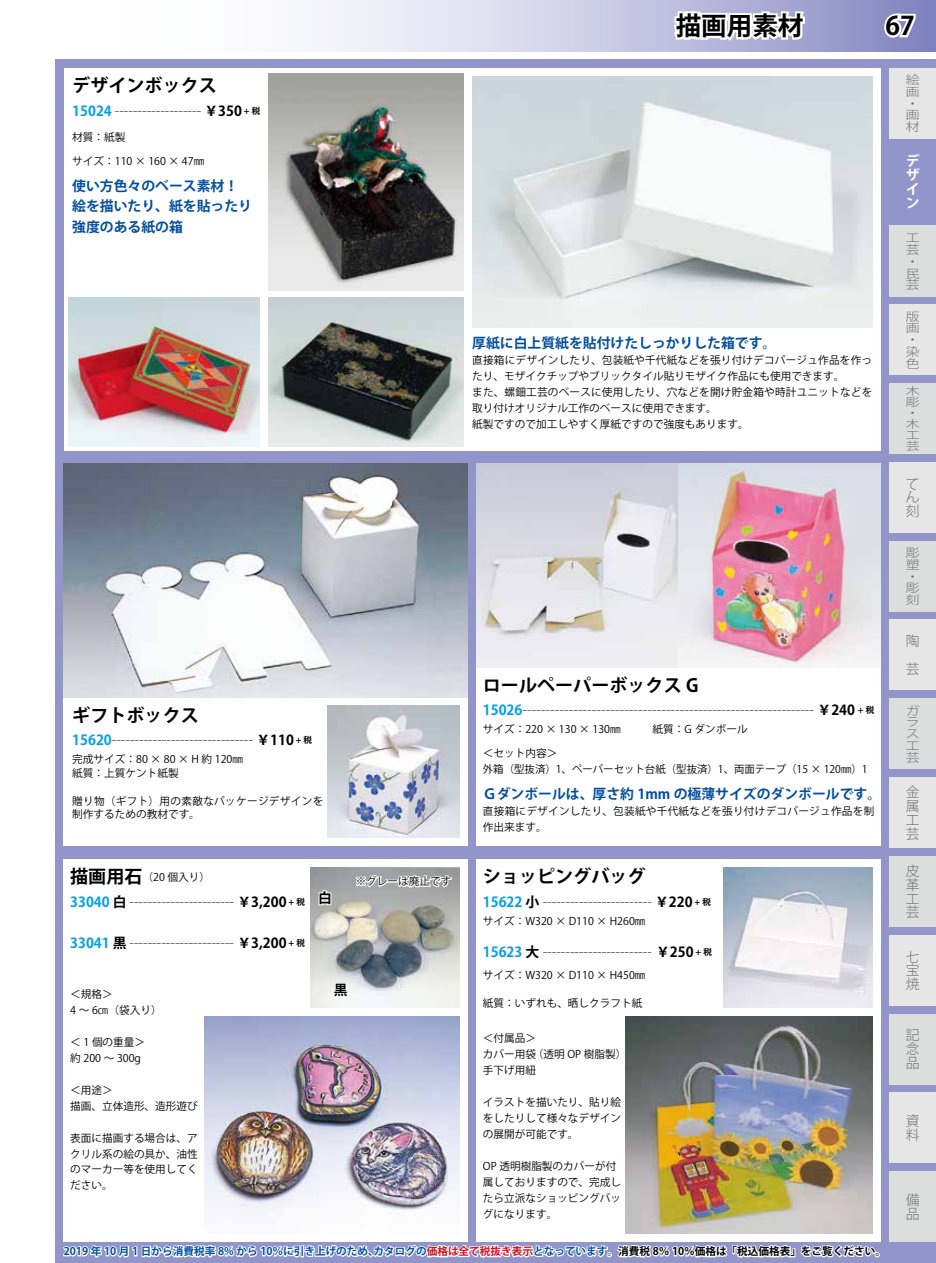
<style>
.page{position:relative;width:936px;height:1263px;background:#fff}
.page>*{position:absolute;margin:0;border:0;box-sizing:border-box;transform-origin:0 0}
.t1{font:700 25.5px "Koz Go Pro";color:#000}
.t2{font:700 18px "Koz Go Pro";color:#000}
.t3{font:200 13.8px "Koz Go Pro";color:#000}
.t4{font:700 13.8px/20.7px "Koz Go Pro";color:#004ea2}
.t5{font:300 13.8px/13.8px "Koz Go Pro";color:#727171;text-align:justify}
.t6{font:700 13.8px/13.8px "Koz Go Pro";color:#fff;text-align:justify}
.t7{font:700 13.8px "Koz Go Pro";color:#000}
.t8{font:300 11.7px/11.7px "Koz Go Pro";color:#727171;text-align:justify;scale:1.18 1}
.t9{font:300 11.1px/11.1px "Koz Go Pro";color:#727171;text-align:justify;scale:1.25 1}
.t10{font:10.65px/15.9px "Koz Go Pro";color:#000}
.t11{font:700 10.65px "Koz Go Pro";color:#004ea2}
.t12{font:10.65px/15.9px "Koz Go Pro";letter-spacing:.025em;color:#000}
.t13{font:10.65px/13.8px "Koz Go Pro";letter-spacing:.03em;color:#000}
.s1{font-weight:700;color:#00a0e9}
.s2{font-style:inherit}
.s3{font-weight:700}
.s4{font-weight:700;font-size:8.55px}
.s5{font-weight:700;font-size:18px}
.s6{color:#d0121b}
.s7{color:#000}
</style>
<div class="page">
<div style="left:55px;top:60px;width:880px;height:1203px;background:#9295c9"></div>
<div style="left:889px;top:68px;width:46px;height:70px;background:#e6e6e6"></div>
<div style="left:889px;top:226px;width:46px;height:71px;background:#dcdddd"></div>
<div style="left:889px;top:304px;width:46px;height:71px;background:#e6e6e6"></div>
<div style="left:889px;top:383px;width:46px;height:70px;background:#dcdddd"></div>
<div style="left:889px;top:462px;width:46px;height:70px;background:#e6e6e6"></div>
<div style="left:889px;top:541px;width:46px;height:70px;background:#dcdddd"></div>
<div style="left:889px;top:620px;width:46px;height:70px;background:#e6e6e6"></div>
<div style="left:889px;top:699px;width:46px;height:70px;background:#dcdddd"></div>
<div style="left:889px;top:777px;width:46px;height:70px;background:#e6e6e6"></div>
<div style="left:889px;top:856px;width:46px;height:70px;background:#dcdddd"></div>
<div style="left:889px;top:935px;width:46px;height:70px;background:#e6e6e6"></div>
<div style="left:889px;top:1014px;width:46px;height:70px;background:#dcdddd"></div>
<div style="left:889px;top:1093px;width:46px;height:70px;background:#e6e6e6"></div>
<div style="left:889px;top:1172px;width:46px;height:70px;background:#dcdddd"></div>
<svg style="left:63px;top:1155px;width:816px;height:103px"></svg>
<svg style="left:312px;top:0;width:623px;height:51px;background:#c9cae4"></svg>
<svg style="left:670px;top:5px;width:137px;height:39px"></svg>
<svg style="left:882px;top:11px;width:35px;height:29px"></svg>
<div style="left:476px;top:463px;width:404px;height:383px;background:#fff"></div>
<img style="left:476px;top:463px;width:202px;height:205px">
<img style="left:678px;top:463px;width:202px;height:205px">
<div style="left:64px;top:68px;width:816px;height:383px;background:#fff"></div>
<img style="left:472px;top:77px;width:400px;height:250px">
<img style="left:68px;top:298px;width:191px;height:148px">
<img style="left:268px;top:73px;width:195px;height:217px">
<img style="left:268px;top:298px;width:195px;height:148px">
<div style="left:64px;top:463px;width:404px;height:383px;background:#fff"></div>
<img style="left:64px;top:463px;width:404px;height:234px">
<img style="left:327px;top:706px;width:132px;height:132px">
<div style="left:476px;top:859px;width:404px;height:383px;background:#fff"></div>
<img style="left:723px;top:867px;width:149px;height:141px">
<img style="left:625px;top:1016px;width:247px;height:217px">
<div style="left:64px;top:859px;width:404px;height:383px;background:#fff"></div>
<img style="left:204px;top:1016px;width:255px;height:201px">
<img style="left:310px;top:867px;width:149px;height:141px">
<svg style="left:354px;top:867px;width:99px;height:24px"></svg>
<svg style="left:317px;top:889px;width:15px;height:17px"></svg>
<svg style="left:330px;top:982px;width:20px;height:17px"></svg>
<h2 class="t2" style="left:72px;top:74px;width:146px">デザインボックス</h2>
<p class="t3" style="left:72px;top:102px;width:189px"><span class="s1">15024</span> -----------------<span class="s2">--</span> <span class="s3">￥350</span> <span class="s4">+ 税</span></p>
<p class="t10" style="left:72px;top:126px;width:133px;line-height:23.4px">材質：紙製<br>サイズ：110 × 160 × 47㎜</p>
<p class="t4" style="left:72px;top:176px;width:181px">使い方色々のベース素材！絵を描いたり、紙を貼ったり強度のある紙の箱</p>
<h2 class="t2" style="left:72px;top:704px;width:128px">ギフトボックス</h2>
<p class="t3" style="left:72px;top:731px;width:241px"><span class="s1">15620</span>-----------------------------<span class="s2">--</span> <span class="s3">￥110</span> <span class="s4">+ 税</span></p>
<p class="t10" style="left:72px;top:752px;width:172px;line-height:13.8px">完成サイズ：80 × 80 × H 約 120㎜紙質：上質ケント紙製</p>
<p class="t13" style="left:72px;top:794px;width:252px">贈り物（ギフト）用の素敵なパッケージデザインを制作するための教材です。</p>
<p class="t10" style="left:70px;top:869px;width:141px"><span class="s5">描画用石</span>（20 個入り）</p>
<p class="t3" style="left:70px;top:892px;width:236px"><span class="s1">33040</span> <span class="s3">白</span> ----------------------- <span class="s3">￥3,200</span> <span class="s4">+ 税</span></p>
<p class="t3" style="left:70px;top:934px;width:236px"><span class="s1">33041</span> <span class="s3">黒</span> ----------------------- <span class="s3">￥3,200</span> <span class="s4">+ 税</span></p>
<p class="t10" style="left:70px;top:986px;width:98px">＜規格＞<br>4 ～ 6㎝（袋入り）　</p>
<p class="t10" style="left:70px;top:1034px;width:76px">＜ 1 個の重量＞約 200 ～ 300g</p>
<p class="t10" style="left:70px;top:1082px;width:129px">＜用途＞<br>描画、立体造形、造形遊び</p>
<p class="t10" style="left:70px;top:1130px;width:129px;text-align:justify">表面に描画する場合は、アクリル系の絵の具か、油性のマーカー等を使用してください。</p>
<p class="t7" style="left:318px;top:889px;width:15px">白</p>
<p class="t10" style="left:355px;top:874px;width:97px">※グレーは廃止です</p>
<p class="t7" style="left:334px;top:981px;width:15px">黒</p>
<h1 class="t1" style="left:675px;top:9px;width:240px">描画用素材 　　　67</h1>
<p class="t4" style="left:472px;top:334px;width:306px">厚紙に白上質紙を貼付けたしっかりした箱です。</p>
<p class="t10" style="left:472px;top:353px;width:401px">直接箱にデザインしたり、包装紙や千代紙などを張り付けデコパージュ作品を作ったり、モザイクチップやブリックタイル貼りモザイク作品にも使用できます。<br>また、螺鈿工芸のベースに使用したり、穴などを開け貯金箱や時計ユニットなどを取り付けオリジナル工作のベースに使用できます。<br>紙製ですので加工しやすく厚紙ですので強度もあります。</p>
<h2 class="t2" style="left:483px;top:674px;width:217px">ロールペーパーボックス G</h2>
<p class="t3" style="left:483px;top:701px;width:393px"><span class="s1">15026</span>-------------------------------------------------------------<span class="s2">--</span> <span class="s3">￥240</span> <span class="s4">+ 税</span></p>
<p class="t10" style="left:483px;top:718px;width:266px;line-height:23.4px">サイズ：220 × 130 × 130㎜　　　紙質：G ダンボール＜セット内容＞</p>
<p class="t10" style="left:483px;top:761px;width:386px">外箱（型抜済）1、ペーパーセット台紙（型抜済）1、両面テープ（15 × 120㎜）1</p>
<p class="t4" style="left:483px;top:784px;width:400px">Ｇダンボールは、厚さ約 1mm の極薄サイズのダンボールです。</p>
<p class="t12" style="left:483px;top:804px;width:393px">直接箱にデザインしたり、包装紙や千代紙などを張り付けデコパージュ作品を制作出来ます。</p>
<h2 class="t2" style="left:483px;top:865px;width:164px">ショッピングバッグ</h2>
<p class="t3" style="left:483px;top:892px;width:229px"><span class="s1">15622</span> <span class="s3">小</span> ------------------------ <span class="s3">￥220</span> <span class="s4">+ 税</span></p>
<p class="t10" style="left:483px;top:913px;width:164px">サイズ：W320 × D110 × H260㎜</p>
<p class="t3" style="left:483px;top:943px;width:230px"><span class="s1">15623</span> <span class="s3">大</span> ------------------------ <span class="s3">￥250</span> <span class="s4">+ 税</span></p>
<p class="t10" style="left:483px;top:968px;width:164px">サイズ：W320 × D110 × H450㎜</p>
<p class="t10" style="left:483px;top:995px;width:161px">紙質：いずれも、晒しクラフト紙</p>
<p class="t10" style="left:483px;top:1030px;width:145px">＜付属品＞　<br>カバー用袋（透明 OP 樹脂製）手下げ用紐</p>
<p class="t10" style="left:483px;top:1094px;width:140px;text-align:justify">イラストを描いたり、貼り絵をしたりして様々なデザインの展開が可能です。</p>
<p class="t10" style="left:483px;top:1158px;width:140px">OP 透明樹脂製のカバーが付属しておりますので、完成したら立派なショッピングバッグになります。</p>
<p class="t8" style="left:905px;top:74px;width:13px">絵画・画材</p>
<p class="t6" style="left:905px;top:155px;width:15px">デザイン</p>
<p class="t8" style="left:905px;top:232px;width:13px">工芸・民芸</p>
<p class="t8" style="left:905px;top:310px;width:13px">版画・染色</p>
<p class="t9" style="left:905px;top:385px;width:13px">木彫・木工芸</p>
<p class="t5" style="left:905px;top:477px;width:15px">てん刻</p>
<p class="t8" style="left:905px;top:547px;width:13px">彫塑・彫刻</p>
<p class="t5" style="left:905px;top:627px;width:15px;line-height:27.6px">陶芸</p>
<p class="t8" style="left:905px;top:705px;width:13px">ガラス工芸</p>
<p class="t5" style="left:905px;top:785px;width:15px">金属工芸</p>
<p class="t5" style="left:905px;top:864px;width:15px">皮革工芸</p>
<p class="t5" style="left:905px;top:950px;width:15px">七宝焼</p>
<p class="t5" style="left:905px;top:1028px;width:15px">記念品</p>
<p class="t5" style="left:905px;top:1114px;width:15px">資料</p>
<p class="t5" style="left:905px;top:1193px;width:15px">備品</p>
<p class="t11" style="left:64px;top:1244px;width:823px">2019 年 10 月 1 日から消費税率 8% から 10％に引き上げのため、カタログの<span class="s6">価格は全て税抜き表示</span>となっています。<span class="s7">消費税 8％ 10％価格は「税込価格表」をご覧ください。</span></p>
</div>
